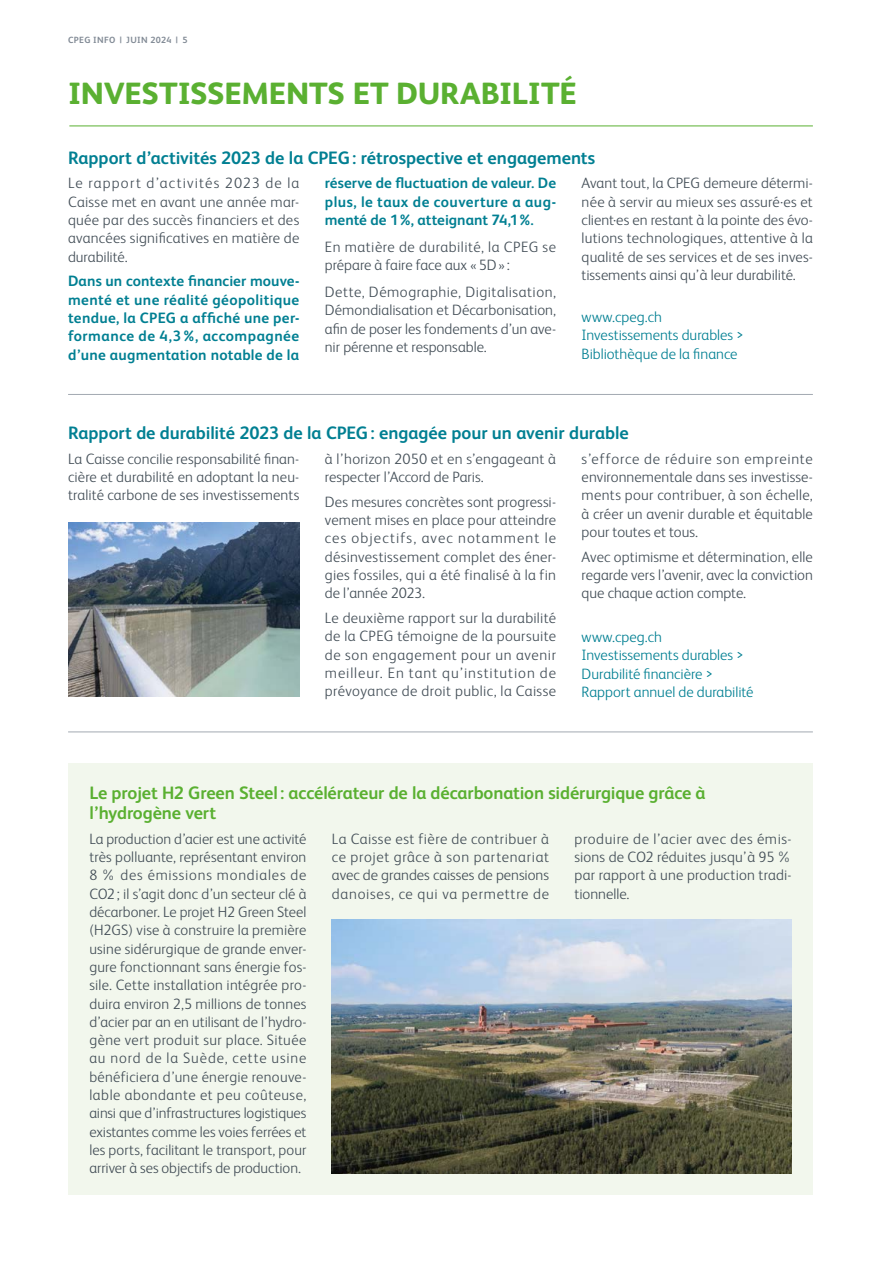
<style>
.page{position:relative;width:881px;height:1263px;background:#fff}
.page>*{position:absolute;margin:0;border:0;box-sizing:border-box;transform-origin:0 0}
.t1{font:800 30.75px "FS Albert";letter-spacing:-.005em;color:#5ab031}
.t2{font:700 18px "FS Albert";letter-spacing:-.005em;color:#007f92}
.t3{font:700 18px/20.2px "FS Albert";letter-spacing:-.01em;color:#5ab031}
.t4{font:300 15px/18.3px "FS Albert";letter-spacing:.005em;color:#434e57;text-align:justify}
.t5{font:700 15px/18.3px "FS Albert";letter-spacing:.02em;color:#007f92;text-align:justify}
.t6{font:300 15px/18.3px "FS Albert";color:#007f92}
.t7{font:300 15px/18.3px "FS Albert";letter-spacing:.025em;color:#434e57}
.t8{font:700 9px "FS Albert";letter-spacing:.035em;color:#818a95}
.s1{color:#fff}
</style>
<div class="page">
<hr style="left:69px;top:126px;width:743px;height:1px;background:#5ab031">
<div style="left:68px;top:764px;width:744px;height:431px;background:#f2f7ed"></div>
<hr style="left:68px;top:394px;width:744px;height:1px;background:#a2a9b1">
<hr style="left:68px;top:732px;width:744px;height:1px;background:#a2a9b1">
<img style="left:332px;top:920px;width:459px;height:254px">
<img style="left:68px;top:523px;width:231px;height:173px">
<p class="t8" style="left:68px;top:33px;width:121px">CPEG INFO<span class="s1">I</span>|<span class="s1">I</span>JUIN 2024<span class="s1">I</span>|<span class="s1">I</span>5</p>
<h1 class="t1" style="left:68px;top:72px;width:510px">INVESTISSEMENTS ET DURABILITÉ</h1>
<p class="t2" style="left:68px;top:145px;width:528px">Rapport d’activités 2023 de la CPEG: rétrospective et engagements</p>
<p class="t4" style="left:68px;top:173px;width:233px">Le rapport d’activités 2023 de la Caisse met en avant une année mar&shy;quée par des succès financiers et des avancées significatives en matière de durabilité.</p>
<p class="t5" style="left:68px;top:271px;width:233px">Dans un contexte financier mouve&shy;menté et une réalité géopolitique tendue, la CPEG a affiché une per&shy;formance de 4,3 %, accompagnée d’une augmentation notable de la</p>
<p class="t5" style="left:325px;top:174px;width:233px">réserve de fluctuation de valeur. De plus, le taux de couverture a aug&shy;menté de 1%, atteignant 74,1%.</p>
<p class="t7" style="left:325px;top:237px;width:233px">En matière de durabilité, la CPEG se prépare à faire face aux «5D»:</p>
<p class="t4" style="left:325px;top:282px;width:233px">Dette, Démographie, Digitalisation, Démondialisation et Décarbonisation, afin de poser les fondements d’un ave&shy;nir pérenne et responsable.</p>
<p class="t4" style="left:581px;top:173px;width:233px">Avant tout, la CPEG demeure détermi&shy;née à servir au mieux ses assuré·es et client·es en restant à la pointe des évo&shy;lutions technologiques, attentive à la qualité de ses services et de ses inves&shy;tissements ainsi qu’à leur durabilité.</p>
<p class="t6" style="left:581px;top:307px;width:164px">www.cpeg.ch<br>Investissements durables &gt;<br>Bibliothèque de la finance</p>
<p class="t2" style="left:68px;top:421px;width:562px">Rapport de durabilité 2023 de la CPEG: engagée pour un avenir durable</p>
<p class="t4" style="left:68px;top:449px;width:233px">La Caisse concilie responsabilité finan&shy;cière et durabilité en adoptant la neu&shy;tralité carbone de ses investissements</p>
<p class="t4" style="left:325px;top:449px;width:232px">à l’horizon 2050 et en s’engageant à respecter l’Accord de Paris.</p>
<p class="t4" style="left:581px;top:449px;width:233px">s’efforce de réduire son empreinte environnementale dans ses investisse&shy;ments pour contribuer, à son échelle, à créer un avenir durable et équitable pour toutes et tous.</p>
<p class="t4" style="left:581px;top:547px;width:233px">Avec optimisme et détermination, elle regarde vers l’avenir, avec la conviction que chaque action compte.</p>
<p class="t6" style="left:581px;top:627px;width:173px">www.cpeg.ch<br>Investissements durables &gt;<br>Durabilité financière &gt;<br>Rapport annuel de durabilité</p>
<p class="t4" style="left:325px;top:492px;width:233px">Des mesures concrètes sont progressi&shy;vement mises en place pour atteindre ces objectifs, avec notamment le désinvestissement complet des éner&shy;gies fossiles, qui a été finalisé à la fin de l’année 2023.</p>
<p class="t4" style="left:325px;top:608px;width:233px">Le deuxième rapport sur la durabilité de la CPEG témoigne de la poursuite de son engagement pour un avenir meilleur. En tant qu’institution de prévoyance de droit public, la Caisse</p>
<p class="t3" style="left:89px;top:782px;width:617px">Le projet H2 Green Steel: accélérateur de la décarbonation sidérurgique grâce à l’hydrogène vert</p>
<p class="t4" style="left:89px;top:829px;width:218px">La production d’acier est une activité très polluante, représentant environ 8 % des émissions mondiales de CO2; il s’agit donc d’un secteur clé à décarboner. Le projet H2 Green Steel (H2GS) vise à construire la première usine sidérurgique de grande enver&shy;gure fonctionnant sans énergie fos&shy;sile. Cette installation intégrée pro&shy;duira environ 2,5 millions de tonnes d’acier par an en utilisant de l’hydro&shy;gène vert produit sur place. Située au nord de la Suède, cette usine bénéficiera d’une énergie renouve&shy;lable abondante et peu coûteuse, ainsi que d’infrastructures logistiques existantes comme les voies ferrées et les ports, facilitant le transport, pour arriver à ses objectifs de production.</p>
<p class="t4" style="left:332px;top:829px;width:218px">La Caisse est fière de contribuer à ce projet grâce à son partenariat avec de grandes caisses de pensions danoises, ce qui va permettre de</p>
<p class="t4" style="left:574px;top:829px;width:218px">produire de l’acier avec des émis&shy;sions de CO2 réduites jusqu’à 95% par rapport à une production tradi&shy;tionnelle.</p>
</div>
